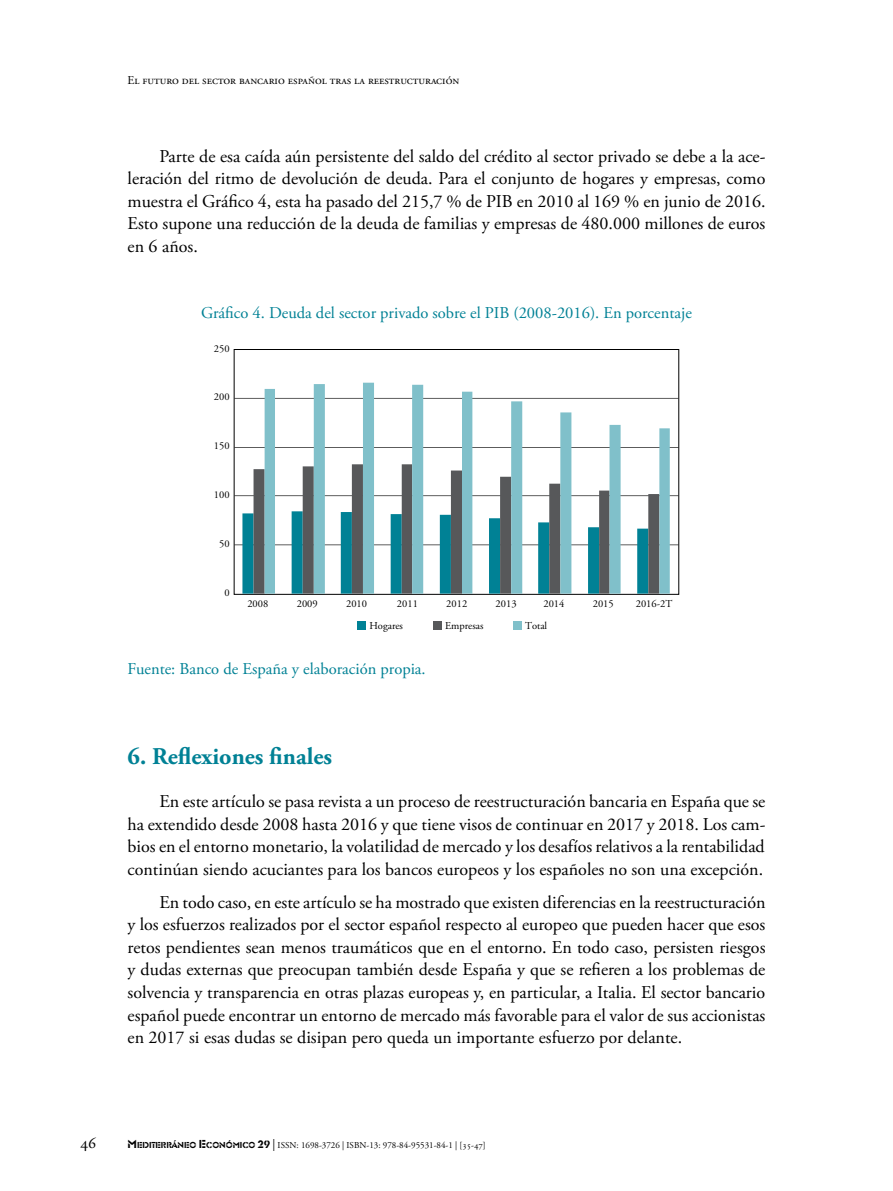
<style>
.page{position:relative;width:893px;height:1191px;background:#fff}
.page>*{position:absolute;margin:0;border:0;box-sizing:border-box;transform-origin:0 0}
.t1{font:700 24px "Adobe Garamond Pro";color:#008195}
.t2{font:18px/22.5px "Adobe Garamond Pro";color:#000;text-align:justify}
.t3{font:16.5px "Adobe Garamond Pro";color:#008195}
.t4{font:16.5px "Adobe Garamond Pro";color:#000}
.t5{font:12px "Adobe Garamond Pro";color:#000}
.t6{font:10.5px "Adobe Garamond Pro";color:#000}
.t7{font:9px "Adobe Garamond Pro";color:#000}
.s1{font-family:"Glaser Ste D";font-size:12px}
.s2{font-family:"Glaser Ste D"}
.s3{font-family:"Glaser Ste D";font-size:11.25px}
.s4{font-size:12px}
</style>
<div class="page">
<div style="left:234px;top:349px;width:445px;height:245px;border:1px solid #000"></div>
<hr style="left:234px;top:398px;width:444px;height:1px;background:#000">
<hr style="left:234px;top:447px;width:444px;height:1px;background:#000">
<hr style="left:234px;top:495px;width:444px;height:1px;background:#000">
<hr style="left:234px;top:544px;width:444px;height:1px;background:#000">
<svg style="left:242px;top:511px;width:12px;height:82px"></svg>
<svg style="left:254px;top:464px;width:11px;height:129px"></svg>
<svg style="left:265px;top:383px;width:405px;height:210px"></svg>
<div style="left:357px;top:621px;width:9px;height:8px;background:#008195"></div>
<div style="left:433px;top:621px;width:9px;height:8px;background:#57585a"></div>
<div style="left:513px;top:621px;width:8px;height:8px;background:#80c0ca"></div>
<p class="t5" style="left:128px;top:73px;width:333px">El futuro del sector bancario español tras la reestructuración</p>
<p class="t2" style="left:128px;top:146px;width:639px;text-indent:32px">Parte de esa caída aún persistente del saldo del crédito al sector privado se debe a la ace&shy;leración del ritmo de devolución de deuda. Para el conjunto de hogares y empresas, como muestra el Gráfico 4, esta ha pasado del 215,7 % de PIB en 2010 al 169 % en junio de 2016.<br>Esto supone una reducción de la deuda de familias y empresas de 480.000 millones de euros en 6 años.</p>
<p class="t3" style="left:201px;top:303px;width:492px">Gráfico 4. Deuda del sector privado sobre el PIB (2008-2016). En porcentaje</p>
<p class="t6" style="left:214px;top:342px;width:17px">250</p>
<p class="t6" style="left:214px;top:391px;width:17px">200</p>
<p class="t6" style="left:214px;top:439px;width:17px">150</p>
<p class="t6" style="left:214px;top:488px;width:17px">100</p>
<p class="t6" style="left:219px;top:537px;width:12px">50</p>
<p class="t6" style="left:224px;top:586px;width:7px">0</p>
<p class="t6" style="left:247px;top:597px;width:22px">2008</p>
<p class="t6" style="left:297px;top:597px;width:22px">2009</p>
<p class="t6" style="left:346px;top:597px;width:22px">2010</p>
<p class="t6" style="left:397px;top:597px;width:22px">2011</p>
<p class="t6" style="left:446px;top:597px;width:22px">2012</p>
<p class="t6" style="left:496px;top:597px;width:22px">2013</p>
<p class="t6" style="left:543px;top:597px;width:22px">2014</p>
<p class="t6" style="left:593px;top:597px;width:22px">2015</p>
<p class="t6" style="left:636px;top:597px;width:38px">2016-2T</p>
<p class="t6" style="left:369px;top:619px;width:35px">Hogares</p>
<p class="t6" style="left:445px;top:619px;width:40px">Empresas</p>
<p class="t6" style="left:525px;top:619px;width:24px">Total</p>
<p class="t3" style="left:128px;top:659px;width:300px">Fuente: Banco de España y elaboración propia.</p>
<h1 class="t1" style="left:128px;top:742px;width:206px">6. Reflexiones finales</h1>
<p class="t2" style="left:128px;top:791px;width:639px;text-indent:32px">En este artículo se pasa revista a un proceso de reestructuración bancaria en España que se ha extendido desde 2008 hasta 2016 y que tiene visos de continuar en 2017 y 2018. Los cam&shy;bios en el entorno monetario, la volatilidad de mercado y los desafíos relativos a la rentabilidad continúan siendo acuciantes para los bancos europeos y los españoles no son una excepción.</p>
<p class="t2" style="left:128px;top:891px;width:639px;text-indent:32px">En todo caso, en este artículo se ha mostrado que existen diferencias en la reestructuración y los esfuerzos realizados por el sector español respecto al europeo que pueden hacer que esos retos pendientes sean menos traumáticos que en el entorno. En todo caso, persisten riesgos y dudas externas que preocupan también desde España y que se refieren a los problemas de solvencia y transparencia en otras plazas europeas y, en particular, a Italia. El sector bancario español puede encontrar un entorno de mercado más favorable para el valor de sus accionistas en 2017 si esas dudas se disipan pero queda un importante esfuerzo por delante.</p>
<p class="t4" style="left:80px;top:1132px;width:18px">46</p>
<p class="t7" style="left:128px;top:1139px;width:360px"><span class="s1">M</span><span class="s2">EDITERRÁNEO</span> <span class="s1">E</span><span class="s2">CONÓMICO</span> <span class="s3">29</span> <span class="s4">|</span> ISSN: 1698-3726 | ISBN-13: 978-84-95531-84-1 | [35-47]</p>
</div>
